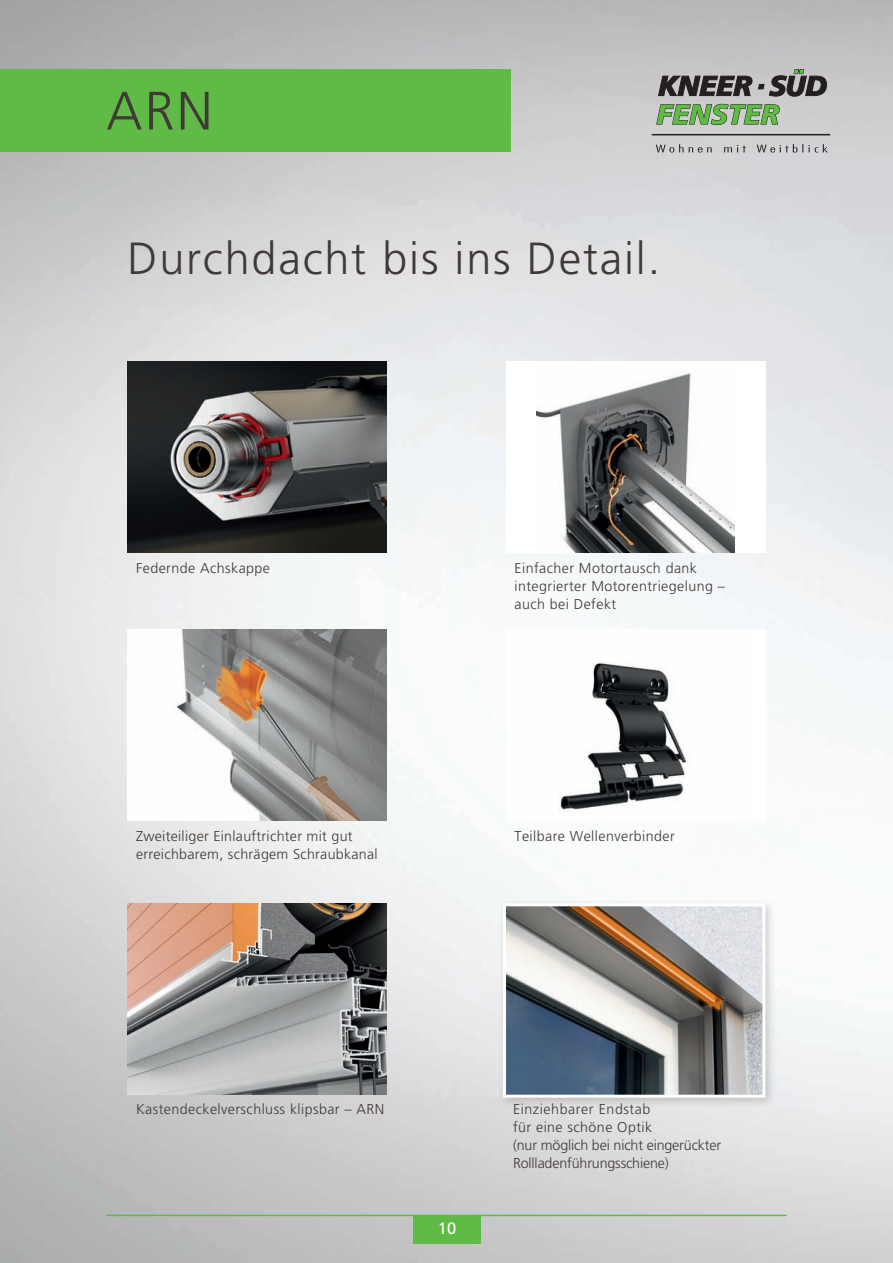
<style>
.page{position:relative;width:893px;height:1263px;background:#fff}
.page>*{position:absolute;margin:0;border:0;box-sizing:border-box;transform-origin:0 0}
.t1{font:300 54px "Frutiger";color:#403936}
.t2{font:300 45px "Frutiger";letter-spacing:.04em;color:#403936}
.t3{font:16.5px "Frutiger";color:#fff}
.t4{font:300 14.25px/18px "Frutiger";letter-spacing:.03em;color:#403936}
.t5{font:300 14.25px/18px "Frutiger";letter-spacing:-.01em;color:#403936}
</style>
<div class="page">
<img style="left:0;top:0;width:893px;height:1263px">
<div style="left:506px;top:361px;width:259px;height:192px;background:#fff"></div>
<img style="left:537px;top:372px;width:198px;height:181px">
<img style="left:128px;top:629px;width:259px;height:192px">
<div style="left:506px;top:629px;width:259px;height:192px;background:#fff"></div>
<img style="left:558px;top:662px;width:130px;height:151px">
<img style="left:128px;top:903px;width:259px;height:192px">
<img style="left:128px;top:361px;width:259px;height:192px">
<div style="left:498px;top:898px;width:278px;height:211px;background:#231f20;opacity:.2"></div>
<img style="left:507px;top:907px;width:254px;height:187px">
<div style="left:503px;top:903px;width:262px;height:195px;border:3px solid #fff"></div>
<div style="left:413px;top:1215px;width:68px;height:29px;background:#60bb46"></div>
<hr style="left:106px;top:1215px;width:681px;height:1px;background:#60bb46">
<svg style="left:656px;top:144px;width:172px;height:9px;background:#b7b6b8"></svg>
<svg style="left:656px;top:104px;width:124px;height:21px;background:#7fad72"></svg>
<hr style="left:652px;top:134px;width:178px;height:1px;background:#231f20">
<svg style="left:658px;top:69px;width:169px;height:27px;background:#797677"></svg>
<div style="left:0;top:69px;width:510px;height:83px;background:#60bb46"></div>
<hr style="left:892px;top:69px;width:1px;height:83px;background:#60bb46">
<h1 class="t1" style="left:106px;top:80px;width:108px">ARN</h1>
<h2 class="t2" style="left:128px;top:233px;width:534px">Durchdacht bis ins Detail.</h2>
<p class="t4" style="left:136px;top:558px;width:135px">Federnde Achskappe</p>
<p class="t4" style="left:514px;top:558px;width:212px">Einfacher Motortausch dank integrierter Motorentriegelung – auch bei Defekt</p>
<p class="t4" style="left:136px;top:826px;width:243px">Zweiteiliger Einlauftrichter mit gut erreichbarem, schrägem Schraubkanal</p>
<p class="t4" style="left:514px;top:826px;width:162px">Teilbare Wellenverbinder</p>
<p class="t4" style="left:136px;top:1100px;width:250px">Kastendeckelverschluss klipsbar – ARN</p>
<p class="t3" style="left:438px;top:1219px;width:20px">10</p>
<p class="t5" style="left:513px;top:1100px;width:210px">Einziehbarer Endstab<br>für eine schöne Optik<br>(nur möglich bei nicht eingerückter<br>Rollladenführungsschiene)</p>
</div>
